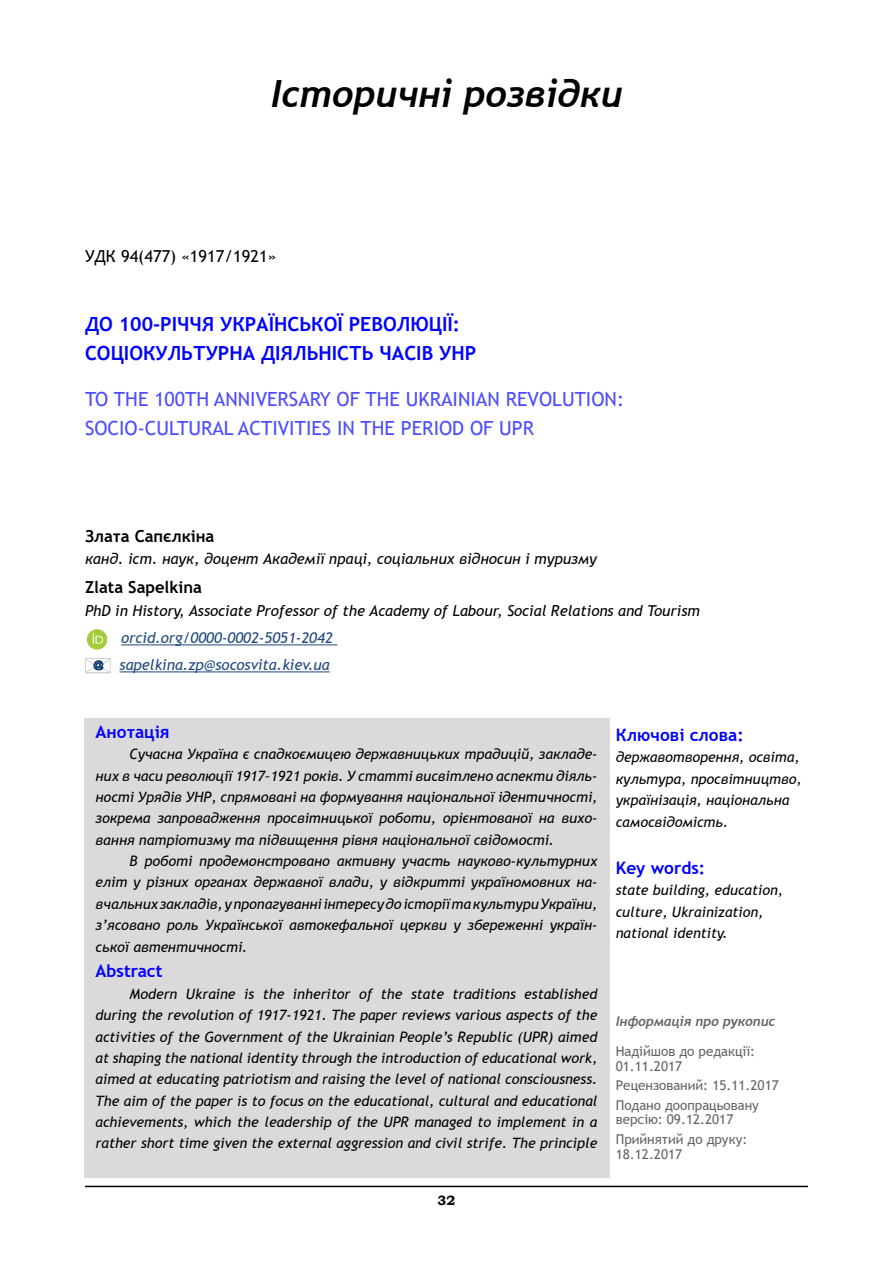
<style>
.page{position:relative;width:893px;height:1263px;background:#fff}
.page>*{position:absolute;margin:0;border:0;box-sizing:border-box;transform-origin:0 0}
.t1{font:italic 700 37.5px "Trebuchet";color:#000}
.t2{font:19.5px/29.2px "Trebuchet MS";color:#4d4dff}
.t3{font:700 19.5px/29.2px "Trebuchet MS";color:#00f}
.t4{font:700 17.25px "Trebuchet MS";color:#00f}
.t5{font:700 16.5px "Trebuchet MS";color:#000}
.t6{font:16.5px "Trebuchet MS";color:#000}
.t7{font:italic 15px "Trebuchet MS";color:#000}
.t8{font:italic 15px/27px "Trebuchet MS";color:#1f497d}
.t9{font:italic 14.25px/21.3px "Trebuchet MS";color:#000;text-align:justify}
.t10{font:13.5px/19.4px "Trebuchet MS";color:#636466}
.t11{font:italic 700 13.5px "Trebuchet";color:#636466}
.t12{font:700 13.5px "Bookman Old Style";color:#000}
</style>
<div class="page">
<hr style="left:85px;top:1186px;width:723px;height:1px;background:#000">
<hr style="left:121px;top:644px;width:216px;height:1px;background:#1f497d">
<hr style="left:120px;top:671px;width:210px;height:1px;background:#1f497d">
<svg style="left:85px;top:658px;width:26px;height:15px"></svg>
<div style="left:87px;top:630px;width:20px;height:19px;background:#a1cd3a;border-radius:50%"></div>
<div style="left:87px;top:630px;width:20px;height:19px;border:1px solid #a1cd3a;border-radius:50%"></div>
<svg style="left:92px;top:633px;width:13px;height:11px"></svg>
<div style="left:84px;top:718px;width:525px;height:460px;background:#dbd9d9"></div>
<h1 class="t1" style="left:271px;top:70px;width:353px">Історичні розвідки</h1>
<p class="t6" style="left:85px;top:246px;width:193px">УДК 94(477) «1917/1921»</p>
<h2 class="t3" style="left:85px;top:309px;width:393px">ДО 100-РІЧЧЯ УКРАЇНСЬКОЇ РЕВОЛЮЦІЇ:<br>СОЦІОКУЛЬТУРНА ДІЯЛЬНІСТЬ ЧАСІВ УНР</h2>
<h2 class="t2" style="left:85px;top:384px;width:541px">TO THE 100TH ANNIVERSARY OF THE UKRAINIAN REVOLUTION:<br>SOCIO-CULTURAL ACTIVITIES IN THE PERIOD OF UPR</h2>
<p class="t5" style="left:85px;top:525px;width:131px">Злата Сапєлкіна</p>
<p class="t7" style="left:85px;top:550px;width:513px">канд. іст. наук, доцент Академії праці, соціальних відносин і туризму</p>
<p class="t5" style="left:85px;top:577px;width:118px">Zlata Sapelkina</p>
<p class="t7" style="left:85px;top:601px;width:616px">PhD in History, Associate Professor of the Academy of Labour, Social Relations and Tourism</p>
<p class="t8" style="left:120px;top:624px;width:215px">orcid.org/0000-0002-5051-2042 sapelkina.zp@socosvita.kiev.ua</p>
<p class="t4" style="left:96px;top:721px;width:75px">Анотація</p>
<p class="t9" style="left:96px;top:743px;width:503px;text-indent:34px">Сучасна Україна є спадкоємицею державницьких традицій, закладе&shy;них в часи революції 1917–1921 років. У статті висвітлено аспекти діяль&shy;ності Урядів УНР, спрямовані на формування національної ідентичності, зокрема запровадження просвітницької роботи, орієнтованої на вихо&shy;вання патріотизму та підвищення рівня національної свідомості.</p>
<p class="t9" style="left:96px;top:850px;width:503px;text-indent:34px">В роботі продемонстровано активну участь науково-культурних еліт у різних органах державної влади, у відкритті україномовних на&shy;вчальних закладів, у пропагуванні інтересу до історії та культури України, з’ясовано роль Української автокефальної церкви у збереженні україн&shy;ської автентичності.</p>
<p class="t4" style="left:96px;top:960px;width:68px">Abstract</p>
<p class="t9" style="left:96px;top:983px;width:503px;text-indent:34px">Modern Ukraine is the inheritor of the state traditions established during the revolution of 1917-1921. The paper reviews various aspects of the activities of the Government of the Ukrainian People’s Republic (UPR) aimed at shaping the national identity through the introduction of educational work, aimed at educating patriotism and raising the level of national consciousness.<br>The aim of the paper is to focus on the educational, cultural and educational achievements, which the leadership of the UPR managed to implement in a rather short time given the external aggression and civil strife. The principle</p>
<p class="t12" style="left:438px;top:1190px;width:19px">32</p>
<p class="t4" style="left:616px;top:724px;width:129px">Ключові слова:</p>
<p class="t9" style="left:616px;top:747px;width:187px;text-align:left">державотворення, освіта, культура, просвітництво, українізація, національна самосвідомість.</p>
<p class="t4" style="left:616px;top:857px;width:91px">Key words:</p>
<p class="t9" style="left:616px;top:879px;width:169px;text-align:left">state building, education, culture, Ukrainization, national identity.</p>
<p class="t11" style="left:616px;top:1013px;width:161px">Інформація про рукопис</p>
<p class="t10" style="left:616px;top:1044px;width:141px;line-height:14.9px">Надійшов до редакції:<br>01.11.2017</p>
<p class="t10" style="left:616px;top:1076px;width:165px">Рецензований: 15.11.2017<br>Подано доопрацьовану</p>
<p class="t10" style="left:616px;top:1110px;width:133px">версію: 09.12.2017<br>Прийнятий до друку:</p>
<p class="t10" style="left:616px;top:1144px;width:68px">18.12.2017</p>
</div>
